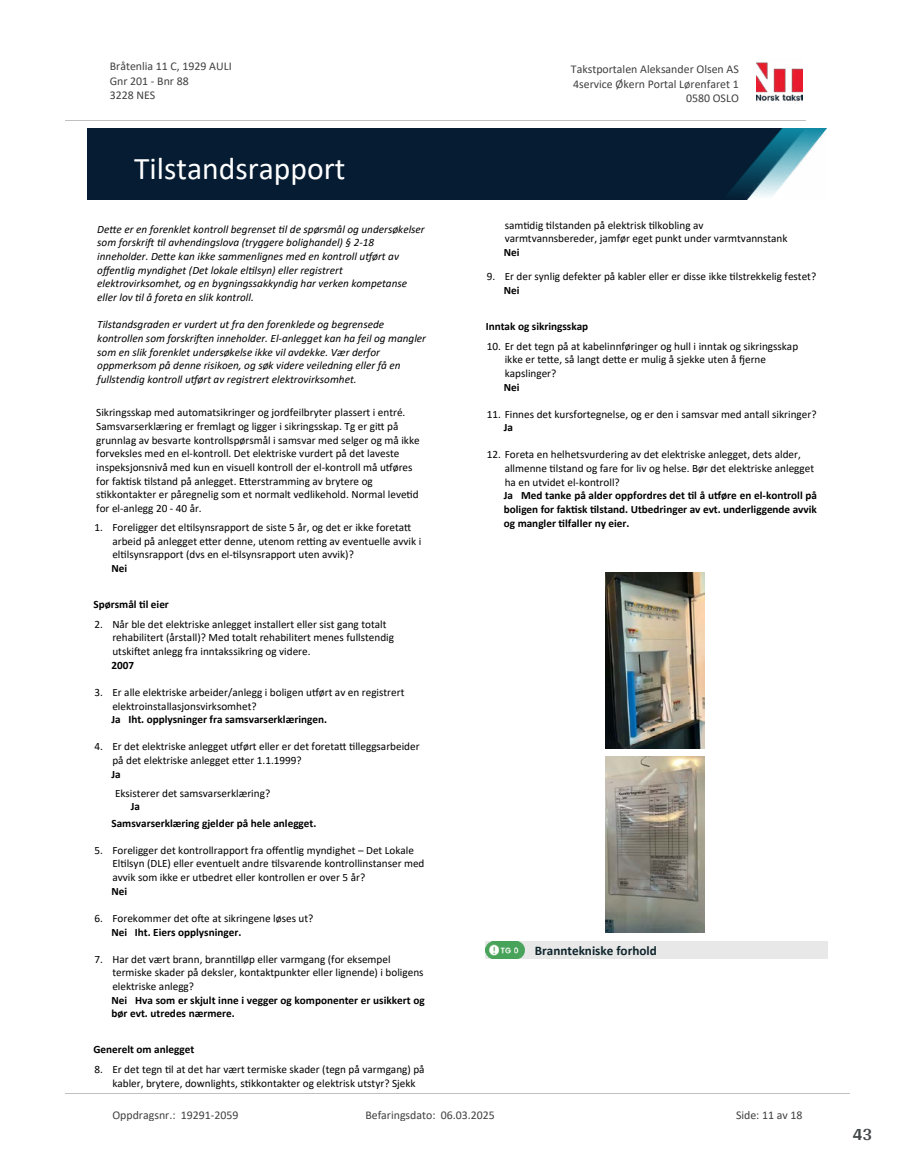
<style>
.page{position:relative;width:915px;height:1172px;background:#fff}
.page>*{position:absolute;margin:0;border:0;box-sizing:border-box;transform-origin:0 0}
.t1{font:31.65px "Calibri";color:#fff}
.t2{font:700 18px "Arya";color:#414749}
.t3{font:700 13.2px "Calibri";color:#0f252c}
.t4{font:11.85px/14.5px "Calibri";color:#404040}
.t5{font:11.25px/13.6px "Calibri";color:#000}
.t6{font:italic 11.25px/13.6px "Calibri";color:#000}
.t7{font:700 11.25px/13.6px "Calibri";color:#000}
</style>
<div class="page">
<img style="left:605px;top:572px;width:99px;height:176px">
<img style="left:605px;top:757px;width:99px;height:176px">
<div style="left:485px;top:942px;width:342px;height:17px;background:#e8e8e8"></div>
<svg style="left:490px;top:946px;width:35px;height:13px"></svg>
<img style="left:485px;top:942px;width:39px;height:16px">
<img style="left:756px;top:62px;width:46px;height:40px">
<hr style="left:65px;top:120px;width:740px;height:1px;background:#c0c0c0">
<img style="left:88px;top:129px;width:738px;height:71px">
<hr style="left:65px;top:1093px;width:784px;height:1px;background:#c0c0c0">
<p class="t4" style="left:110px;top:59px;width:123px">Bråtenlia 11 C, 1929 AULI<br>Gnr 201 - Bnr 88<br>3228 NES</p>
<p class="t4" style="left:570px;top:62px;width:169px">Takstportalen Aleksander Olsen AS</p>
<p class="t4" style="left:573px;top:76px;width:167px">4service Økern Portal Lørenfaret 1</p>
<p class="t4" style="left:685px;top:90px;width:54px">0580 OSLO</p>
<h1 class="t1" style="left:134px;top:147px;width:213px">Tilstandsrapport</h1>
<p class="t6" style="left:97px;top:221px;width:329px">De琀琀e er en forenklet kontroll begrenset 琀椀l de spørsmål og undersøkelser som forskri昀琀 琀椀l avhendingslova (tryggere bolighandel) § 2-18 inneholder. De琀琀e kan ikke sammenlignes med en kontroll u琀昀ørt av<br>o昀昀entlig myndighet (Det lokale el琀椀lsyn) eller registrert elektrovirksomhet, og en bygningssakkyndig har verken kompetanse eller lov 琀椀l å foreta en slik kontroll.</p>
<p class="t6" style="left:97px;top:317px;width:330px">Tilstandsgraden er vurdert ut fra den forenklede og begrensede kontrollen som forskri昀琀en inneholder. El-anlegget kan ha feil og mangler som en slik forenklet undersøkelse ikke vil avdekke. Vær derfor oppmerksom på denne risikoen, og søk videre veiledning eller få en fullstendig kontroll u琀昀ørt av registrert elektrovirksomhet.</p>
<p class="t5" style="left:96px;top:405px;width:325px">Sikringsskap med automatsikringer og jordfeilbryter plassert i entré.<br>Samsvarserklæring er fremlagt og ligger i sikringsskap. Tg er gi琀琀 på grunnlag av besvarte kontrollspørsmål i samsvar med selger og må ikke forveksles med en el-kontroll. Det elektriske vurdert på det laveste inspeksjonsnivå med kun en visuell kontroll der el-kontroll må u琀昀øres for fak琀椀sk 琀椀lstand på anlegget. E琀琀erstramming av brytere og<br>s琀椀kkontakter er påregnelig som et normalt vedlikehold. Normal leve琀椀d for el-anlegg 20 - 40 år.</p>
<p class="t5" style="left:112px;top:520px;width:310px;text-indent:-18px">1. Foreligger det el琀椀lsynsrapport de siste 5 år, og det er ikke foreta琀琀arbeid på anlegget e琀琀er denne, utenom re琀紀ng av eventuelle avvik i el琀椀lsynsrapport (dvs en el-琀椀lsynsrapport uten avvik)?</p>
<p class="t7" style="left:111px;top:561px;width:17px">Nei</p>
<p class="t7" style="left:93px;top:597px;width:77px">Spørsmål 琀椀l eier</p>
<p class="t5" style="left:112px;top:617px;width:283px;text-indent:-18px">2. Når ble det elektriske anlegget installert eller sist gang totalt rehabilitert (årstall)? Med totalt rehabilitert menes fullstendig utski昀琀et anlegg fra inntakssikring og videre.</p>
<p class="t7" style="left:111px;top:658px;width:24px">2007</p>
<p class="t5" style="left:112px;top:685px;width:293px;text-indent:-18px">3. Er alle elektriske arbeider/anlegg i boligen u琀昀ørt av en registrert elektroinstallasjonsvirksomhet?</p>
<p class="t7" style="left:111px;top:712px;width:217px">Ja Iht. opplysninger fra samsvarserklæringen.</p>
<p class="t5" style="left:112px;top:739px;width:308px;text-indent:-18px">4. Er det elektriske anlegget u琀昀ørt eller er det foreta琀琀 琀椀lleggsarbeider på det elektriske anlegget e琀琀er 1.1.1999?</p>
<p class="t7" style="left:111px;top:767px;width:11px">Ja</p>
<p class="t5" style="left:115px;top:786px;width:157px">Eksisterer det samsvarserklæring?</p>
<p class="t7" style="left:111px;top:798px;width:206px;line-height:16.4px;text-indent:19px">Ja<br>Samsvarserklæring gjelder på hele anlegget.</p>
<p class="t5" style="left:112px;top:843px;width:313px;text-indent:-18px">5. Foreligger det kontrollrapport fra o昀昀entlig myndighet – Det Lokale<br>El琀椀lsyn (DLE) eller eventuelt andre 琀椀lsvarende kontrollinstanser med avvik som ikke er utbedret eller kontrollen er over 5 år?</p>
<p class="t7" style="left:111px;top:884px;width:17px">Nei</p>
<p class="t5" style="left:94px;top:911px;width:220px">6. Forekommer det o昀琀e at sikringene løses ut?</p>
<p class="t7" style="left:111px;top:925px;width:131px">Nei Iht. Eiers opplysninger.</p>
<p class="t5" style="left:112px;top:952px;width:312px;text-indent:-18px">7. Har det vært brann, brann琀椀lløp eller varmgang (for eksempel termiske skader på deksler, kontaktpunkter eller lignende) i boligens elektriske anlegg?</p>
<p class="t7" style="left:111px;top:993px;width:314px">Nei Hva som er skjult inne i vegger og komponenter er usikkert og bør evt. utredes nærmere.</p>
<p class="t7" style="left:93px;top:1042px;width:102px">Generelt om anlegget</p>
<p class="t5" style="left:112px;top:1062px;width:313px;text-indent:-18px">8. Er det tegn 琀椀l at det har vært termiske skader (tegn på varmgang) på kabler, brytere, downlights, s琀椀kkontakter og elektrisk utstyr? Sjekk</p>
<p class="t5" style="left:504px;top:218px;width:284px">sam琀椀dig 琀椀lstanden på elektrisk 琀椀lkobling av varmtvannsbereder, jamfør eget punkt under varmtvannstank</p>
<p class="t7" style="left:503px;top:245px;width:17px">Nei</p>
<p class="t5" style="left:486px;top:269px;width:331px">9. Er der synlig defekter på kabler eller er disse ikke 琀椀lstrekkelig festet?</p>
<p class="t7" style="left:503px;top:283px;width:17px">Nei</p>
<p class="t7" style="left:485px;top:319px;width:104px">Inntak og sikringsskap</p>
<p class="t5" style="left:504px;top:339px;width:295px;text-indent:-18px">10. Er det tegn på at kabelinnføringer og hull i inntak og sikringsskap ikke er te琀琀e, så langt de琀琀e er mulig å sjekke uten å 昀樀erne kapslinger?</p>
<p class="t7" style="left:503px;top:380px;width:17px">Nei</p>
<p class="t5" style="left:486px;top:407px;width:331px">11. Finnes det kursfortegnelse, og er den i samsvar med antall sikringer?</p>
<p class="t7" style="left:503px;top:421px;width:11px">Ja</p>
<p class="t5" style="left:504px;top:447px;width:311px;text-indent:-18px">12. Foreta en helhetsvurdering av det elektriske anlegget, dets alder, allmenne 琀椀lstand og fare for liv og helse. Bør det elektriske anlegget ha en utvidet el-kontroll?</p>
<p class="t7" style="left:503px;top:489px;width:314px;text-align:justify">Ja Med tanke på alder oppfordres det 琀椀l å u琀昀øre en el-kontroll på boligen for fak琀椀sk 琀椀lstand. Utbedringer av evt. underliggende avvik og mangler 琀椀lfaller ny eier.</p>
<p class="t3" style="left:534px;top:941px;width:123px">Branntekniske forhold</p>
<p class="t4" style="left:112px;top:1107px;width:127px">Oppdragsnr.: 19291-2059</p>
<p class="t4" style="left:365px;top:1107px;width:131px">Befaringsdato: 06.03.2025</p>
<p class="t4" style="left:735px;top:1107px;width:68px">Side: 11 av 18</p>
<h2 class="t2" style="left:852px;top:1123px;width:21px">43</h2>
</div>
